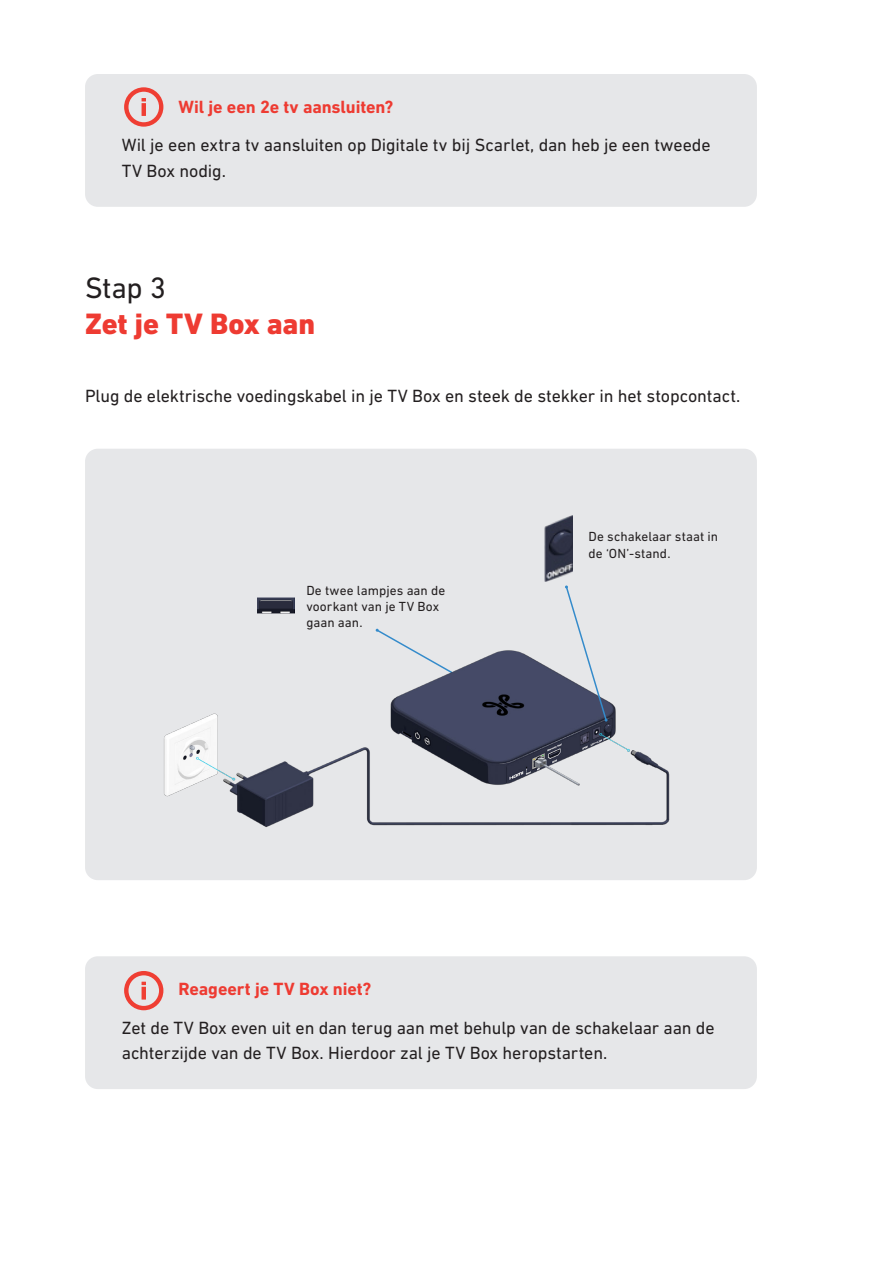
<style>
.page{position:relative;width:893px;height:1263px;background:#fff}
.page>*{position:absolute;margin:0;border:0;box-sizing:border-box;transform-origin:0 0}
.Titre_1{font:800 30px/36px "DIN Next LT Pro";letter-spacing:-.005em;color:#ee3b32}
.Body_copy_cadre{font:18px/25.5px "DIN Next LT Pro";letter-spacing:-.01em;color:#231f20}
.Body_copy{font:18px "DIN Next LT Pro";letter-spacing:-.01em;color:#231f20}
.Body_copy_cadre-2{font:700 18px "DIN Next LT Pro";letter-spacing:-.005em;color:#ee3b32}
.t1{font:13.35px/16px "DIN Next LT Pro";letter-spacing:.005em;color:#231f20}
.s1{font-weight:400;color:#231f20}
</style>
<div class="page">
<div style="left:85px;top:74px;width:672px;height:69px;background:#e6e7e9;border-radius:13px"></div>
<div style="left:85px;top:112px;width:672px;height:95px;background:#e6e7e9;border-radius:13px"></div>
<div style="left:85px;top:956px;width:672px;height:69px;background:#e6e7e9;border-radius:13px"></div>
<div style="left:85px;top:994px;width:672px;height:95px;background:#e6e7e9;border-radius:13px"></div>
<svg style="left:124px;top:87px;width:39px;height:40px"></svg>
<div style="left:85px;top:449px;width:672px;height:431px;background:#e6e7e9;border-radius:13px"></div>
<img style="left:164px;top:515px;width:506px;height:312px">
<svg style="left:565px;top:585px;width:43px;height:137px"></svg>
<img style="left:544px;top:516px;width:28px;height:65px">
<img style="left:257px;top:597px;width:37px;height:16px">
<svg style="left:124px;top:971px;width:39px;height:39px"></svg>
<p class="Body_copy_cadre-2" style="left:178px;top:96px;width:216px">Wil je een 2e tv aansluiten?</p>
<p class="Body_copy_cadre" style="left:122px;top:132px;width:590px">Wil je een extra tv aansluiten op Digitale tv bij Scarlet, dan heb je een tweede<br>TV Box nodig.</p>
<p class="Titre_1" style="left:85px;top:270px;width:232px"><span class="s1">Stap 3<br></span>Zet je TV Box aan</p>
<p class="Body_copy" style="left:85px;top:386px;width:657px">Plug de elektrische voedingskabel in je TV Box en steek de stekker in het stopcontact.</p>
<p class="t1" style="left:306px;top:582px;width:140px">De twee lampjes aan de voorkant van je TV Box gaan aan.</p>
<p class="t1" style="left:589px;top:529px;width:131px">De schakelaar staat in de ‘ON’-stand.</p>
<p class="Body_copy_cadre-2" style="left:178px;top:979px;width:194px">Reageert je TV Box niet?</p>
<p class="Body_copy_cadre" style="left:122px;top:1014px;width:594px">Zet de TV Box even uit en dan terug aan met behulp van de schakelaar aan de achterzijde van de TV Box. Hierdoor zal je TV Box heropstarten.</p>
</div>
